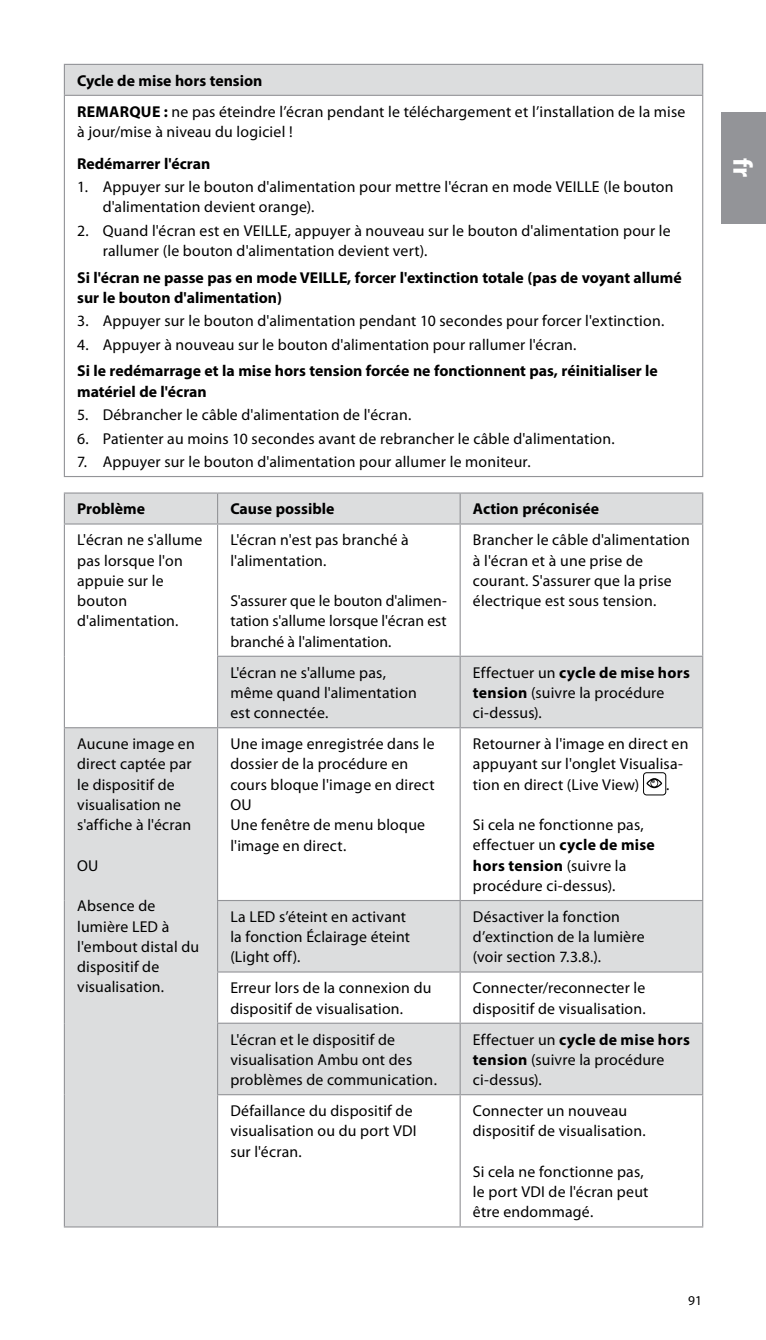
<style>
.page{position:relative;width:766px;height:1340px;background:#fff}
.page>*{position:absolute;margin:0;border:0;box-sizing:border-box;transform-origin:0 0}
.t1{font:700 27px "Myriad Pro";color:#fff}
.t2{font:15.75px/20.2px "Myriad Pro";letter-spacing:.015em;color:#000}
.t3{font:700 15.75px/20.2px "Myriad Pro";color:#000}
.t4{font:13.5px "Myriad Pro";color:#000}
.s1{font-weight:700}
</style>
<div class="page">
<div style="left:721px;top:112px;width:44px;height:111px;background:#939498"></div>
<div style="left:64px;top:64px;width:638px;height:31px;background:#dcddde"></div>
<hr style="left:64px;top:65px;width:1px;height:30px;background:#939498">
<hr style="left:64px;top:64px;width:639px;height:1px;background:#939498">
<hr style="left:702px;top:65px;width:1px;height:30px;background:#939498">
<hr style="left:64px;top:95px;width:639px;height:1px;background:#939498">
<hr style="left:64px;top:96px;width:1px;height:380px;background:#939498">
<hr style="left:702px;top:96px;width:1px;height:380px;background:#939498">
<hr style="left:64px;top:476px;width:639px;height:1px;background:#939498">
<svg style="left:65px;top:493px;width:637px;height:234px"></svg>
<svg style="left:65px;top:728px;width:637px;height:498px"></svg>
<hr style="left:64px;top:524px;width:1px;height:132px;background:#939498">
<hr style="left:64px;top:656px;width:1px;height:71px;background:#939498">
<hr style="left:459px;top:524px;width:1px;height:131px;background:#939498">
<hr style="left:702px;top:524px;width:1px;height:131px;background:#939498">
<hr style="left:217px;top:655px;width:243px;height:2px;background:#939498">
<hr style="left:217px;top:657px;width:1px;height:70px;background:#939498">
<hr style="left:460px;top:655px;width:243px;height:2px;background:#939498">
<hr style="left:459px;top:657px;width:1px;height:70px;background:#939498">
<hr style="left:702px;top:657px;width:1px;height:70px;background:#939498">
<hr style="left:64px;top:727px;width:154px;height:1px;background:#939498">
<hr style="left:64px;top:728px;width:1px;height:172px;background:#939498">
<hr style="left:64px;top:900px;width:1px;height:72px;background:#939498">
<hr style="left:64px;top:972px;width:1px;height:51px;background:#939498">
<hr style="left:64px;top:1023px;width:1px;height:71px;background:#939498">
<hr style="left:64px;top:1094px;width:1px;height:132px;background:#939498">
<hr style="left:218px;top:727px;width:242px;height:1px;background:#939498">
<hr style="left:460px;top:727px;width:242px;height:1px;background:#939498">
<hr style="left:217px;top:728px;width:1px;height:172px;background:#939498">
<hr style="left:459px;top:728px;width:1px;height:172px;background:#939498">
<hr style="left:702px;top:727px;width:1px;height:173px;background:#939498">
<hr style="left:217px;top:900px;width:243px;height:1px;background:#939498">
<hr style="left:217px;top:901px;width:1px;height:70px;background:#939498">
<hr style="left:460px;top:900px;width:243px;height:1px;background:#939498">
<hr style="left:459px;top:901px;width:1px;height:70px;background:#939498">
<hr style="left:702px;top:901px;width:1px;height:70px;background:#939498">
<hr style="left:217px;top:971px;width:243px;height:1px;background:#939498">
<hr style="left:217px;top:972px;width:1px;height:50px;background:#939498">
<hr style="left:460px;top:971px;width:243px;height:1px;background:#939498">
<hr style="left:459px;top:972px;width:1px;height:50px;background:#939498">
<hr style="left:702px;top:972px;width:1px;height:50px;background:#939498">
<hr style="left:217px;top:1022px;width:243px;height:1px;background:#939498">
<hr style="left:217px;top:1023px;width:1px;height:71px;background:#939498">
<hr style="left:460px;top:1022px;width:243px;height:1px;background:#939498">
<hr style="left:459px;top:1023px;width:1px;height:71px;background:#939498">
<hr style="left:702px;top:1023px;width:1px;height:71px;background:#939498">
<hr style="left:217px;top:1094px;width:243px;height:1px;background:#939498">
<hr style="left:217px;top:1095px;width:1px;height:131px;background:#939498">
<hr style="left:460px;top:1094px;width:243px;height:1px;background:#939498">
<hr style="left:459px;top:1095px;width:1px;height:131px;background:#939498">
<hr style="left:702px;top:1095px;width:1px;height:131px;background:#939498">
<hr style="left:64px;top:1226px;width:154px;height:1px;background:#939498">
<hr style="left:218px;top:1226px;width:242px;height:1px;background:#939498">
<hr style="left:460px;top:1226px;width:243px;height:1px;background:#939498">
<hr style="left:64px;top:493px;width:1px;height:30px;background:#939498">
<hr style="left:64px;top:492px;width:153px;height:1px;background:#939498">
<hr style="left:217px;top:492px;width:243px;height:1px;background:#939498">
<hr style="left:460px;top:492px;width:243px;height:1px;background:#939498">
<hr style="left:217px;top:493px;width:1px;height:30px;background:#939498">
<hr style="left:459px;top:493px;width:1px;height:30px;background:#939498">
<hr style="left:702px;top:493px;width:1px;height:30px;background:#939498">
<hr style="left:64px;top:523px;width:153px;height:1px;background:#939498">
<hr style="left:217px;top:523px;width:243px;height:1px;background:#939498">
<hr style="left:460px;top:523px;width:243px;height:1px;background:#939498">
<hr style="left:217px;top:524px;width:1px;height:131px;background:#939498">
<div style="left:643px;top:772px;width:23px;height:23px;border:1px solid #000;border-radius:3px"></div>
<svg style="left:646px;top:778px;width:16px;height:10px"></svg>
<p class="t2" style="left:77px;top:65px;width:609px;line-height:31.1px"><span class="s1">Cycle de mise hors tension<br>REMARQUE :</span> ne pas éteindre l’écran pendant le téléchargement et l’installation de la mise</p>
<p class="t2" style="left:77px;top:121px;width:217px">à jour/mise à niveau du logiciel !</p>
<p class="t3" style="left:77px;top:152px;width:134px">Redémarrer l'écran</p>
<p class="t2" style="left:103px;top:176px;width:572px;text-indent:-26px">1. Appuyer sur le bouton d'alimentation pour mettre l'écran en mode VEILLE (le bouton d'alimentation devient orange).</p>
<p class="t2" style="left:103px;top:220px;width:569px;text-indent:-26px">2. Quand l'écran est en VEILLE, appuyer à nouveau sur le bouton d'alimentation pour le rallumer (le bouton d'alimentation devient vert).</p>
<p class="t3" style="left:77px;top:266px;width:606px">Si l'écran ne passe pas en mode VEILLE, forcer l'extinction totale (pas de voyant allumé sur le bouton d'alimentation)</p>
<p class="t2" style="left:77px;top:310px;width:588px">3. Appuyer sur le bouton d'alimentation pendant 10 secondes pour forcer l'extinction.</p>
<p class="t2" style="left:77px;top:334px;width:500px">4. Appuyer à nouveau sur le bouton d'alimentation pour rallumer l'écran.</p>
<p class="t3" style="left:77px;top:360px;width:582px">Si le redémarrage et la mise hors tension forcée ne fonctionnent pas, réinitialiser le matériel de l'écran</p>
<p class="t2" style="left:77px;top:404px;width:335px">5. Débrancher le câble d'alimentation de l'écran.</p>
<p class="t2" style="left:77px;top:428px;width:539px">6. Patienter au moins 10 secondes avant de rebrancher le câble d'alimentation.</p>
<p class="t2" style="left:77px;top:451px;width:455px">7. Appuyer sur le bouton d'alimentation pour allumer le moniteur.</p>
<p class="t3" style="left:77px;top:498px;width:69px">Problème</p>
<p class="t3" style="left:230px;top:498px;width:105px">Cause possible</p>
<p class="t3" style="left:473px;top:498px;width:127px">Action préconisée</p>
<p class="t2" style="left:77px;top:529px;width:127px">L'écran ne s'allume pas lorsque l'on appuie sur le bouton d'alimentation.</p>
<p class="t2" style="left:230px;top:530px;width:180px">L'écran n'est pas branché à l'alimentation.</p>
<p class="t2" style="left:473px;top:529px;width:218px">Brancher le câble d'alimentation à l'écran et à une prise de courant. S'assurer que la prise électrique est sous tension.</p>
<p class="t2" style="left:230px;top:590px;width:218px;text-align:justify">S'assurer que le bouton d'alimen&shy;tation s'allume lorsque l'écran est branché à l'alimentation.</p>
<p class="t2" style="left:77px;top:733px;width:119px">Aucune image en direct captée par le dispositif de visualisation ne s'affiche à l'écran</p>
<p class="t2" style="left:77px;top:855px;width:23px">OU</p>
<p class="t2" style="left:77px;top:895px;width:123px">Absence de lumière LED à l'embout distal du dispositif de visualisation.</p>
<p class="t2" style="left:230px;top:662px;width:188px">L'écran ne s'allume pas, même quand l'alimentation est connectée.</p>
<p class="t2" style="left:473px;top:662px;width:218px">Effectuer un <span class="s1">cycle de mise hors tension</span> (suivre la procédure ci-dessus).</p>
<p class="t2" style="left:230px;top:733px;width:206px">Une image enregistrée dans le dossier de la procédure en cours bloque l'image en direct<br>OU<br>Une fenêtre de menu bloque l'image en direct.</p>
<p class="t2" style="left:473px;top:733px;width:217px">Retourner à l'image en direct en appuyant sur l'onglet Visualisa&shy;tion en direct (Live View)</p>
<p class="t2" style="left:666px;top:774px;width:5px">.</p>
<p class="t2" style="left:473px;top:814px;width:183px">Si cela ne fonctionne pas, effectuer un <span class="s1">cycle de mise hors tension</span> (suivre la procédure ci-dessus).</p>
<p class="t2" style="left:230px;top:906px;width:181px">La LED s’éteint en activant la fonction Éclairage éteint (Light off).</p>
<p class="t2" style="left:473px;top:906px;width:173px">Désactiver la fonction d’extinction de la lumière (voir section 7.3.8.).</p>
<p class="t2" style="left:230px;top:977px;width:202px">Erreur lors de la connexion du dispositif de visualisation.</p>
<p class="t2" style="left:473px;top:977px;width:174px">Connecter/reconnecter le dispositif de visualisation.</p>
<p class="t2" style="left:230px;top:1029px;width:208px">L'écran et le dispositif de visualisation Ambu ont des problèmes de communication.</p>
<p class="t2" style="left:473px;top:1029px;width:218px">Effectuer un <span class="s1">cycle de mise hors tension</span> (suivre la procédure ci-dessus).</p>
<p class="t2" style="left:230px;top:1100px;width:188px">Défaillance du dispositif de visualisation ou du port VDI sur l'écran.</p>
<p class="t2" style="left:473px;top:1100px;width:174px">Connecter un nouveau dispositif de visualisation.</p>
<p class="t2" style="left:473px;top:1161px;width:177px">Si cela ne fonctionne pas, le port VDI de l'écran peut être endommagé.</p>
<p class="t4" style="left:688px;top:1292px;width:15px">91</p>
<h1 class="t1" style="left:760px;top:158px;width:21px;rotate:90deg">fr</h1>
</div>
